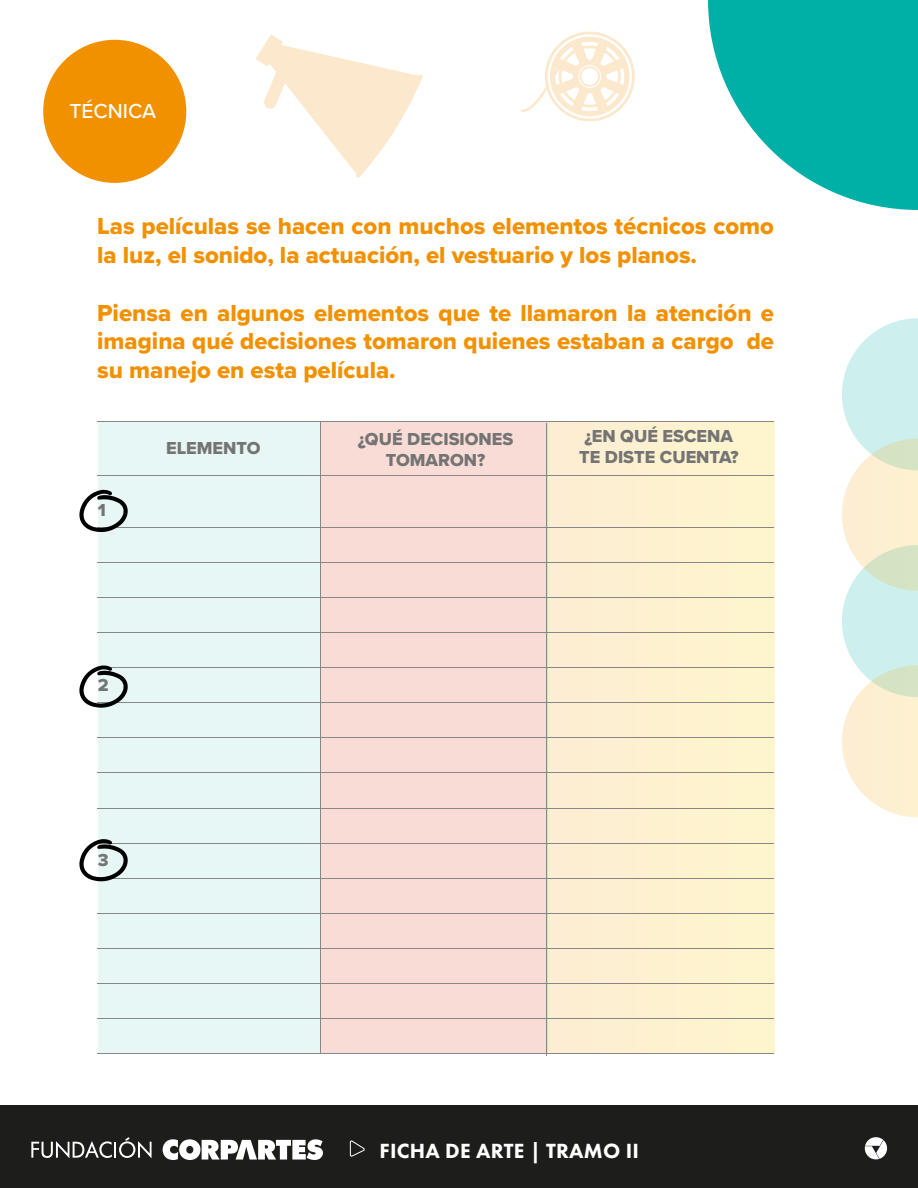
<style>
.page{position:relative;width:918px;height:1188px;background:#fff}
.page>*{position:absolute;margin:0;border:0;box-sizing:border-box;transform-origin:0 0}
.t1{font:24px/28.8px "Proxima Nova Extrabld";color:#f29100}
.t2{font:800 21.3px "Futura PT";letter-spacing:.01em;color:#fff}
.t3{font:500 21px "Proxima Nova";color:#fff}
.t4{font:18px/21.6px "Proxima Nova Extrabld";color:#747474;text-align:center}
</style>
<div class="page">
<svg style="left:256px;top:35px;width:167px;height:143px"></svg>
<svg style="left:708px;top:0;width:210px;height:210px;fill:#00b0a7"></svg>
<div style="left:98px;top:422px;width:223px;height:632px;background:#e6f7f6"></div>
<div style="left:321px;top:422px;width:226px;height:632px;background:#fadcd7"></div>
<div style="left:547px;top:422px;width:227px;height:632px;background:#fef1d0"></div>
<svg style="left:842px;top:318px;width:76px;height:499px"></svg>
<div style="left:43px;top:40px;width:143px;height:143px;background:#f29100;border-radius:50%"></div>
<hr style="left:98px;top:1054px;width:676px;height:1px;background:#878788">
<hr style="left:98px;top:1018px;width:676px;height:1px;background:#878788">
<hr style="left:98px;top:983px;width:676px;height:1px;background:#878788">
<hr style="left:98px;top:948px;width:676px;height:1px;background:#878788">
<hr style="left:98px;top:913px;width:676px;height:1px;background:#878788">
<hr style="left:98px;top:878px;width:676px;height:1px;background:#878788">
<hr style="left:98px;top:843px;width:676px;height:1px;background:#878788">
<hr style="left:98px;top:808px;width:676px;height:1px;background:#878788">
<hr style="left:98px;top:773px;width:676px;height:1px;background:#878788">
<hr style="left:98px;top:738px;width:676px;height:1px;background:#878788">
<hr style="left:98px;top:703px;width:676px;height:1px;background:#878788">
<hr style="left:98px;top:667px;width:676px;height:1px;background:#878788">
<hr style="left:98px;top:632px;width:676px;height:1px;background:#878788">
<hr style="left:98px;top:597px;width:676px;height:1px;background:#878788">
<hr style="left:98px;top:562px;width:676px;height:1px;background:#878788">
<hr style="left:98px;top:527px;width:676px;height:1px;background:#878788">
<hr style="left:98px;top:475px;width:676px;height:1px;background:#878788">
<hr style="left:98px;top:422px;width:676px;height:1px;background:#878788">
<hr style="left:321px;top:422px;width:1px;height:632px;background:#878788">
<hr style="left:547px;top:424px;width:1px;height:632px;background:#878788">
<svg style="left:79px;top:490px;width:49px;height:43px"></svg>
<svg style="left:79px;top:665px;width:50px;height:43px"></svg>
<svg style="left:79px;top:839px;width:49px;height:43px"></svg>
<svg style="left:521px;top:32px;width:114px;height:89px"></svg>
<div style="left:1px;top:1106px;width:917px;height:82px;background:#1d1d1b"></div>
<svg style="left:865px;top:1137px;width:22px;height:23px"></svg>
<svg style="left:163px;top:1139px;width:160px;height:21px"></svg>
<svg style="left:31px;top:1137px;width:121px;height:21px"></svg>
<svg style="left:350px;top:1053px;width:15px;height:104px"></svg>
<p class="t3" style="left:69px;top:95px;width:88px">TÉCNICA</p>
<p class="t1" style="left:97px;top:212px;width:678px">Las películas se hacen con muchos elementos técnicos como la luz, el sonido, la actuación, el vestuario y los planos.</p>
<p class="t1" style="left:97px;top:298px;width:678px;text-align:justify">Piensa en algunos elementos que te llamaron la atención e imagina qué decisiones tomaron quienes estaban a cargo de su manejo en esta película.</p>
<p class="t4" style="left:98px;top:499px;width:10px">1</p>
<p class="t4" style="left:166px;top:437px;width:96px">ELEMENTO</p>
<p class="t4" style="left:98px;top:674px;width:12px">2</p>
<p class="t4" style="left:98px;top:849px;width:12px">3</p>
<p class="t4" style="left:358px;top:427px;width:157px">¿QUÉ DECISIONES<br>TOMARON?</p>
<p class="t4" style="left:579px;top:424px;width:161px">¿EN QUÉ ESCENA<br>TE DISTE CUENTA?</p>
<p class="t2" style="left:380px;top:1137px;width:261px">FICHA DE ARTE | TRAMO II</p>
</div>
